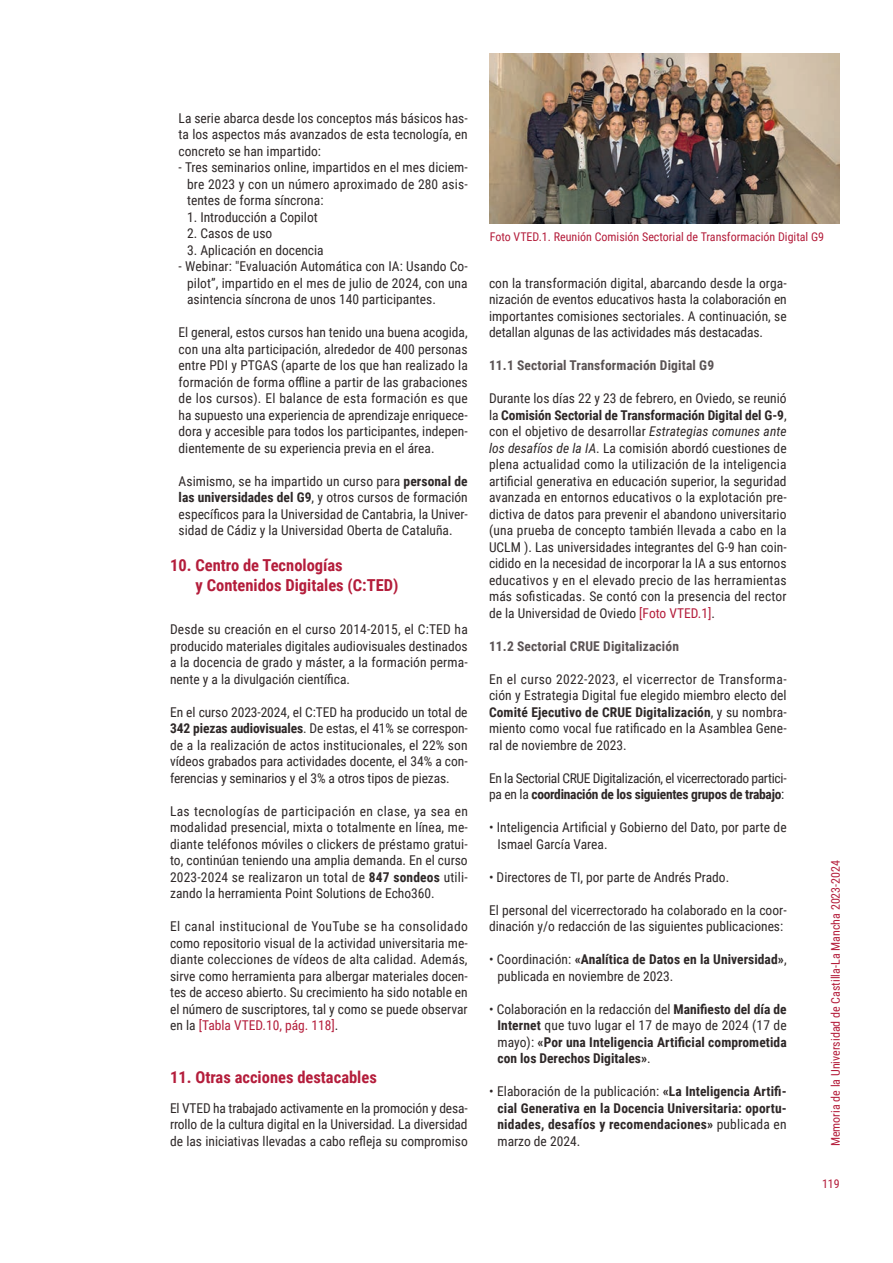
<style>
.page{position:relative;width:893px;height:1263px;background:#fff}
.page>*{position:absolute;margin:0;border:0;box-sizing:border-box;transform-origin:0 0}
.txt_corrido{font:700 16.5px "Roboto Condensed";color:#b41d3b}
.txt_corrido-2{font:13.5px/16.5px "Roboto Condensed";color:#2e2828;text-align:justify}
.txt_corrido-3{font:700 13.5px/16.5px "Roboto Condensed";letter-spacing:.005em;color:#2e2828;text-align:justify}
.txt_corrido-4{font:13.5px/16.5px "Roboto Condensed";letter-spacing:-.025em;color:#2e2828}
.txt_corrido-5{font:700 13.5px "Roboto Condensed";letter-spacing:.01em;color:#5b5354}
.txt_corrido-6{font:12px "Roboto Condensed";color:#b41d3b}
.s1{font-weight:700}
.s2{color:#b41d3b}
.s3{font-style:italic}
.s4{font-weight:400}
</style>
<div class="page">
<img style="left:490px;top:53px;width:350px;height:170px">
<p class="txt_corrido-2" style="left:179px;top:109px;width:291px">La serie abarca desde los conceptos más básicos has&shy;ta los aspectos más avanzados de esta tecnología, en concreto se han impartido:</p>
<p class="txt_corrido-2" style="left:187px;top:159px;width:282px;text-indent:-9px">- Tres seminarios online, impartidos en el mes diciem&shy;bre 2023 y con un número aproximado de 280 asis&shy;tentes de forma síncrona:</p>
<p class="txt_corrido-2" style="left:187px;top:208px;width:132px">1. Introducción a Copilot</p>
<p class="txt_corrido-2" style="left:187px;top:225px;width:87px">2. Casos de uso</p>
<p class="txt_corrido-2" style="left:187px;top:241px;width:138px">3. Aplicación en docencia</p>
<p class="txt_corrido-2" style="left:187px;top:258px;width:282px;text-indent:-9px">- Webinar: "Evaluación Automática con IA: Usando Co&shy;pilot”, impartido en el mes de julio de 2024, con una asintencia síncrona de unos 140 participantes.</p>
<p class="txt_corrido-2" style="left:179px;top:324px;width:291px">El general, estos cursos han tenido una buena acogida, con una alta participación, alrededor de 400 personas entre PDI y PTGAS (aparte de los que han realizado la formación de forma offline a partir de las grabaciones de los cursos). El balance de esta formación es que ha supuesto una experiencia de aprendizaje enriquece&shy;dora y accesible para todos los participantes, indepen&shy;dientemente de su experiencia previa en el área.</p>
<p class="txt_corrido-2" style="left:179px;top:472px;width:291px">Asimismo, se ha impartido un curso para <span class="s1">personal de las universidades del G9</span>, y otros cursos de formación específicos para la Universidad de Cantabria, la Univer&shy;sidad de Cádiz y la Universidad Oberta de Cataluña.</p>
<p class="txt_corrido" style="left:170px;top:554px;width:174px">10. Centro de Tecnologías</p>
<p class="txt_corrido" style="left:196px;top:573px;width:204px">y Contenidos Digitales (C:TED)</p>
<p class="txt_corrido-2" style="left:170px;top:621px;width:299px">Desde su creación en el curso 2014-2015, el C:TED ha producido materiales digitales audiovisuales destinados a la docencia de grado y máster, a la formación perma&shy;nente y a la divulgación científica.</p>
<p class="txt_corrido-2" style="left:170px;top:703px;width:299px">En el curso 2023-2024, el C:TED ha producido un total de <span class="s1">342 piezas audiovisuales</span>. De estas, el 41% se correspon&shy;de a la realización de actos institucionales, el 22% son vídeos grabados para actividades docente, el 34% a con&shy;ferencias y seminarios y el 3% a otros tipos de piezas.</p>
<p class="txt_corrido-2" style="left:170px;top:802px;width:299px">Las tecnologías de participación en clase, ya sea en modalidad presencial, mixta o totalmente en línea, me&shy;diante teléfonos móviles o clickers de préstamo gratui&shy;to, continúan teniendo una amplia demanda. En el curso 2023-2024 se realizaron un total de <span class="s1">847 sondeos</span> utili&shy;zando la herramienta Point Solutions de Echo360.</p>
<p class="txt_corrido-2" style="left:170px;top:918px;width:299px">El canal institucional de YouTube se ha consolidado como repositorio visual de la actividad universitaria me&shy;diante colecciones de vídeos de alta calidad. Además, sirve como herramienta para albergar materiales docen&shy;tes de acceso abierto. Su crecimiento ha sido notable en el número de suscriptores, tal y como se puede observar en la <span class="s2">[Tabla VTED.10, pág. 118]</span>.</p>
<p class="txt_corrido" style="left:170px;top:1065px;width:208px">11. Otras acciones destacables</p>
<p class="txt_corrido-2" style="left:170px;top:1099px;width:299px">El VTED ha trabajado activamente en la promoción y desa&shy;rrollo de la cultura digital en la Universidad. La diversidad de las iniciativas llevadas a cabo refleja su compromiso</p>
<p class="txt_corrido-6" style="left:490px;top:229px;width:336px">Foto VTED.1. Reunión Comisión Sectorial de Transformación Digital G9</p>
<p class="txt_corrido-2" style="left:489px;top:274px;width:299px">con la transformación digital, abarcando desde la orga&shy;nización de eventos educativos hasta la colaboración en importantes comisiones sectoriales. A continuación, se detallan algunas de las actividades más destacadas.</p>
<p class="txt_corrido-5" style="left:489px;top:356px;width:227px">11.1 Sectorial Transformación Digital G9</p>
<p class="txt_corrido-2" style="left:489px;top:390px;width:299px">Durante los días 22 y 23 de febrero, en Oviedo, se reunió la <span class="s1">Comisión Sectorial de Transformación Digital del G-9</span>, con el objetivo de desarrollar <span class="s3">Estrategias comunes ante los desafíos de la IA</span>. La comisión abordó cuestiones de plena actualidad como la utilización de la inteligencia artificial generativa en educación superior, la seguridad avanzada en entornos educativos o la explotación pre&shy;dictiva de datos para prevenir el abandono universitario (una prueba de concepto también llevada a cabo en la UCLM ). Las universidades integrantes del G-9 han coin&shy;cidido en la necesidad de incorporar la IA a sus entornos educativos y en el elevado precio de las herramientas más sofisticadas. Se contó con la presencia del rector de la Universidad de Oviedo <span class="s2">[Foto VTED.1]</span>.</p>
<p class="txt_corrido-5" style="left:489px;top:636px;width:191px">11.2 Sectorial CRUE Digitalización</p>
<p class="txt_corrido-2" style="left:489px;top:670px;width:299px">En el curso 2022-2023, el vicerrector de Transforma&shy;ción y Estrategia Digital fue elegido miembro electo del <span class="s1">Comité Ejecutivo de CRUE Digitalización</span>, y su nombra&shy;miento como vocal fue ratificado en la Asamblea Gene&shy;ral de noviembre de 2023.</p>
<p class="txt_corrido-4" style="left:489px;top:769px;width:299px">En la Sectorial CRUE Digitalización, el vicerrectorado partici&shy;pa en la <span class="s1">coordinación de los siguientes grupos de trabajo</span>:</p>
<p class="txt_corrido-2" style="left:497px;top:819px;width:291px;text-indent:-9px">• Inteligencia Artificial y Gobierno del Dato, por parte de<br>Ismael García Varea.</p>
<p class="txt_corrido-2" style="left:489px;top:868px;width:242px">• Directores de TI, por parte de Andrés Prado.</p>
<p class="txt_corrido-2" style="left:489px;top:901px;width:299px">El personal del vicerrectorado ha colaborado en la coor&shy;dinación y/o redacción de las siguientes publicaciones:</p>
<p class="txt_corrido-2" style="left:497px;top:951px;width:291px;text-indent:-9px">• Coordinación: <span class="s1">«Analítica de Datos en la Universidad»</span>, publicada en noviembre de 2023.</p>
<p class="txt_corrido-3" style="left:497px;top:1000px;width:291px;text-indent:-9px"><span class="s4">• Colaboración en la redacción del</span> Manifiesto del día de Internet <span class="s4">que tuvo lugar el 17 de mayo de 2024 (17 de mayo):</span> «Por una Inteligencia Artificial comprometida con los Derechos Digitales»<span class="s4">.</span></p>
<p class="txt_corrido-3" style="left:497px;top:1083px;width:291px;text-indent:-9px"><span class="s4">• Elaboración de la publicación:</span> «La Inteligencia Artifi&shy;cial Generativa en la Docencia Universitaria: oportu&shy;nidades, desafíos y recomendaciones» <span class="s4">publicada en marzo de 2024.</span></p>
<p class="txt_corrido-6" style="left:827px;top:1146px;width:288px;rotate:-90deg">Memoria de la Universidad de Castilla-La Mancha 2023-2024</p>
<p class="txt_corrido-6" style="left:822px;top:1175px;width:19px">119</p>
</div>
